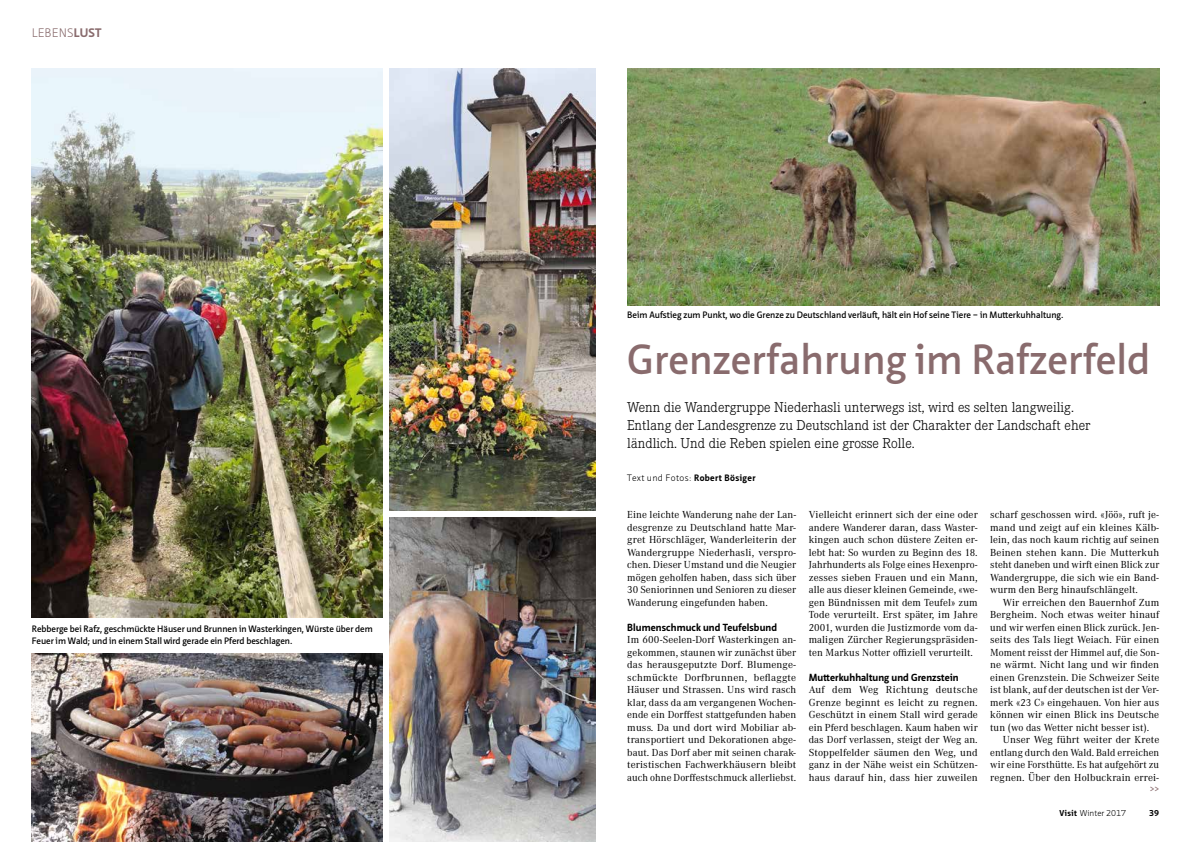
<style>
.page{position:relative;width:1191px;height:842px;background:#fff}
.page>*{position:absolute;margin:0;border:0;box-sizing:border-box;transform-origin:0 0}
.t1{font:600 41px "Neue Sans Pro";color:#896b6d}
.t2{font:300 14px/18px "Corporate E";color:#000}
.t3{font:300 12px "Neue Sans Pro";letter-spacing:.01em;color:#896b6d}
.t4{font:10px/12.5px "Corporate A";letter-spacing:.01em;color:#000;text-align:justify}
.t5{font:700 10px "Neue Sans Pro";letter-spacing:.005em;color:#000}
.t6{font:10px "Neue Sans Pro";color:#896b6d}
.t7{font:600 9px/12.5px "Neue Sans Pro";letter-spacing:-.005em;color:#000}
.t8{font:300 9px "Neue Sans Pro";letter-spacing:.04em;color:#000}
.t9{font:300 8.3px "Neue Sans Pro";color:#000}
.t10{font:700 8.3px "Neue Sans Pro";color:#000}
.s1{font-weight:700}
</style>
<div class="page">
<img style="left:32px;top:68px;width:350px;height:549px">
<img style="left:389px;top:68px;width:206px;height:442px">
<img style="left:389px;top:517px;width:206px;height:325px">
<img style="left:32px;top:653px;width:350px;height:189px">
<img style="left:627px;top:68px;width:533px;height:238px">
<p class="t3" style="left:32px;top:25px;width:71px">lebens<span class="s1">lust</span></p>
<p class="t7" style="left:32px;top:622px;width:342px">Rebberge bei Rafz, geschmückte Häuser und Brunnen in Wasterkingen, Würste über dem<br>Feuer im Wald; und in einem Stall wird gerade ein Pferd beschlagen.</p>
<p class="t7" style="left:627px;top:308px;width:438px">Beim Aufstieg zum Punkt, wo die Grenze zu Deutschland verläuft, hält ein Hof seine Tiere – in Mutterkuhhaltung.</p>
<h1 class="t1" style="left:627px;top:333px;width:525px">Grenzerfahrung im Rafzerfeld</h1>
<h2 class="t2" style="left:627px;top:398px;width:464px">Wenn die Wandergruppe Niederhasli unterwegs ist, wird es selten langweilig.<br>Entlang der Landesgrenze zu Deutschland ist der Charakter der Landschaft eher ländlich. Und die Reben spielen eine grosse Rolle.</h2>
<p class="t8" style="left:627px;top:471px;width:130px">Text und Fotos: <span class="s1">Robert Bösiger</span></p>
<p class="t4" style="left:627px;top:508px;width:170px">Eine leichte Wanderung nahe der Lan&shy;desgrenze zu Deutschland hatte Mar&shy;gret Hörschläger, Wanderleiterin der Wandergruppe Niederhasli, verspro&shy;chen. Dieser Umstand und die Neugier mögen geholfen haben, dass sich über 30 Seniorinnen und Senioren zu dieser Wanderung eingefunden haben.</p>
<p class="t5" style="left:627px;top:620px;width:151px">Blumenschmuck und Teufelsbund</p>
<p class="t4" style="left:627px;top:633px;width:170px">Im 600-Seelen-Dorf Wasterkingen an&shy;gekommen, staunen wir zunächst über das herausgeputzte Dorf. Blumenge&shy;schmückte Dorfbrunnen, beflaggte Häuser und Strassen. Uns wird rasch klar, dass da am vergangenen Wochen&shy;ende ein Dorffest stattgefunden haben muss. Da und dort wird Mobiliar ab&shy;transportiert und Dekorationen abge&shy;baut. Das Dorf aber mit seinen charak&shy;teristischen Fachwerkhäusern bleibt auch ohne Dorffestschmuck allerliebst.</p>
<p class="t4" style="left:990px;top:508px;width:171px">scharf geschossen wird. «Jöö», ruft je&shy;mand und zeigt auf ein kleines Kälb&shy;lein, das noch kaum richtig auf seinen Beinen stehen kann. Die Mutterkuh steht daneben und wirft einen Blick zur Wandergruppe, die sich wie ein Band&shy;wurm den Berg hinaufschlängelt.</p>
<p class="t4" style="left:1002px;top:596px;width:158px">Wir erreichen den Bauernhof Zum</p>
<p class="t4" style="left:990px;top:608px;width:171px">Bergheim. Noch etwas weiter hinauf</p>
<p class="t4" style="left:990px;top:621px;width:170px">und wir werfen einen Blick zurück. Jen-</p>
<p class="t4" style="left:990px;top:633px;width:171px">seits des Tals liegt Weiach. Für einen</p>
<p class="t4" style="left:990px;top:646px;width:170px">Moment reisst der Himmel auf, die Son-</p>
<p class="t4" style="left:990px;top:658px;width:170px">ne wärmt. Nicht lang und wir finden</p>
<p class="t4" style="left:990px;top:671px;width:170px">einen Grenzstein. Die Schweizer Seite</p>
<p class="t4" style="left:990px;top:683px;width:170px">ist blank, auf der deutschen ist der Ver-</p>
<p class="t4" style="left:990px;top:696px;width:170px">merk «23 C» eingehauen. Von hier aus</p>
<p class="t4" style="left:990px;top:708px;width:170px">können wir einen Blick ins Deutsche</p>
<p class="t4" style="left:990px;top:721px;width:161px">tun (wo das Wetter nicht besser ist).</p>
<p class="t4" style="left:1002px;top:733px;width:158px">Unser Weg führt weiter der Krete</p>
<p class="t4" style="left:990px;top:746px;width:170px">entlang durch den Wald. Bald erreichen</p>
<p class="t4" style="left:990px;top:758px;width:170px">wir eine Forsthütte. Es hat aufgehört zu</p>
<p class="t4" style="left:990px;top:771px;width:170px">regnen. Über den Holbuckrain errei-</p>
<p class="t4" style="left:808px;top:508px;width:171px">Vielleicht erinnert sich der eine oder andere Wanderer daran, dass Waster&shy;kingen auch schon düstere Zeiten er&shy;lebt hat: So wurden zu Beginn des 18.<br>Jahrhunderts als Folge eines Hexenpro&shy;zesses sieben Frauen und ein Mann, alle aus dieser kleinen Gemeinde, «we&shy;gen Bündnissen mit dem Teufel» zum Tode verurteilt. Erst später, im Jahre 2001, wurden die Justizmorde vom da&shy;maligen Zürcher Regierungspräsiden&shy;ten Markus Notter offiziell verurteilt.</p>
<p class="t5" style="left:808px;top:670px;width:151px">Mutterkuhhaltung und Grenzstein</p>
<p class="t4" style="left:808px;top:683px;width:171px">Auf dem Weg Richtung deutsche Grenze beginnt es leicht zu regnen.<br>Geschützt in einem Stall wird gerade ein Pferd beschlagen. Kaum haben wir das Dorf verlassen, steigt der Weg an.<br>Stoppelfelder säumen den Weg, und ganz in der Nähe weist ein Schützen&shy;haus darauf hin, dass hier zuweilen</p>
<p class="t6" style="left:1149px;top:782px;width:12px">&gt;&gt;</p>
<p class="t9" style="left:1059px;top:807px;width:68px"><span class="s1">Visit</span> Winter 2017</p>
<p class="t10" style="left:1149px;top:807px;width:11px">39</p>
</div>
